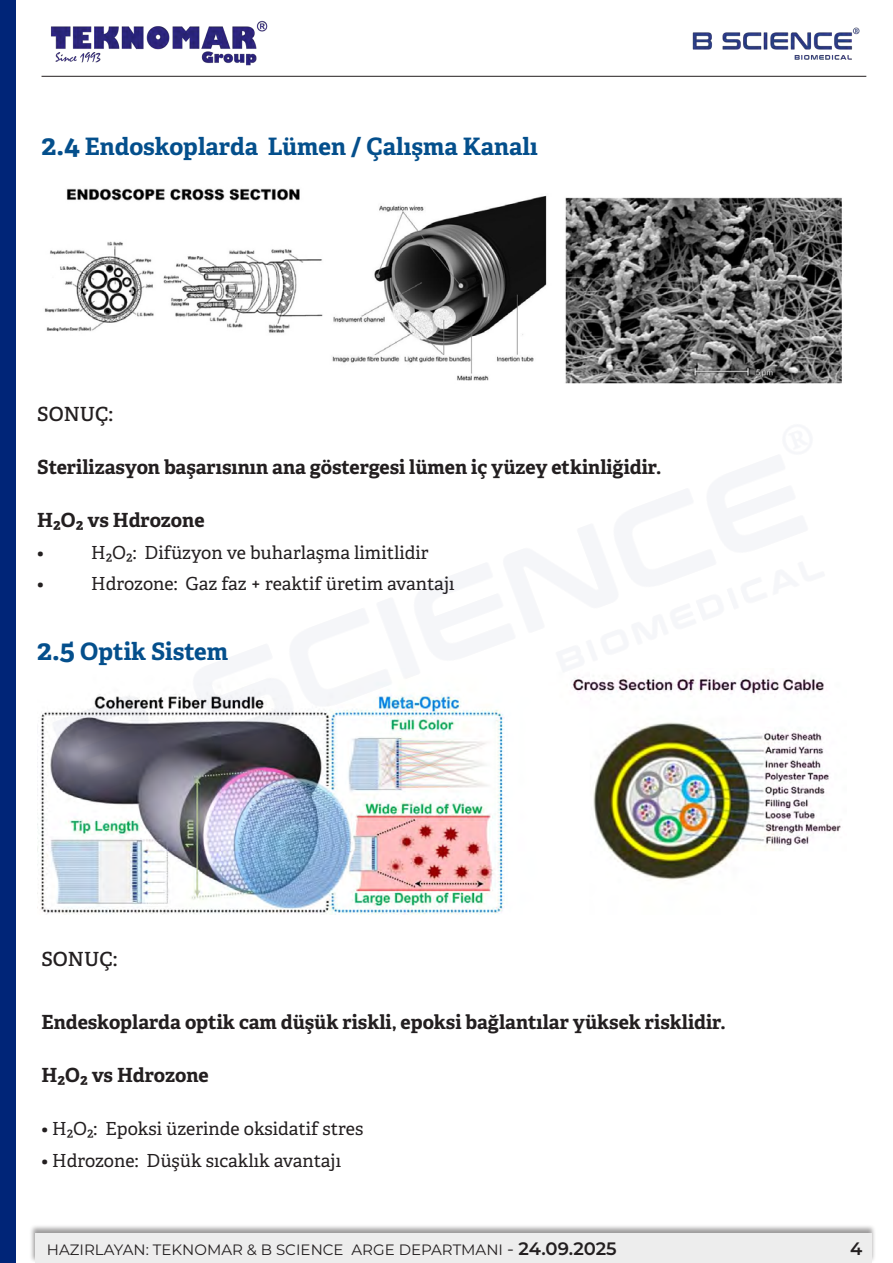
<style>
.page{position:relative;width:893px;height:1263px;background:#fff}
.page>*{position:absolute;margin:0;border:0;box-sizing:border-box;transform-origin:0 0}
.t1{font:700 24px "Adelle";color:#044f8c}
.t2{font:700 19.5px "Adelle";color:#231f20}
.t3{font:600 19.5px "Adelle";color:#231f20}
.t4{font:18px "Adelle";color:#231f20}
.t5{font:600 18px "Montserrat";color:#231f20}
.t6{font:15px "Montserrat";color:#231f20}
.s1{font-size:28.5px}
.s2{font-size:18px}
.s3{font-weight:600;font-size:18px}
</style>
<div class="page">
<div style="left:30px;top:1224px;width:846px;height:39px;background:#231f20;opacity:.44"></div>
<div style="left:36px;top:1233px;width:836px;height:30px;background:#ededed"></div>
<img style="left:50px;top:20px;width:218px;height:45px">
<img style="left:692px;top:27px;width:168px;height:33px">
<hr style="left:42px;top:76px;width:824px;height:1px;background:#231f20">
<img style="left:44px;top:188px;width:798px;height:185px">
<img style="left:37px;top:895px;width:467px;height:19px">
<div style="left:0;top:0;width:16px;height:1263px;background:#002578"></div>
<img style="left:37px;top:373px;width:805px;height:522px">
<p class="t1" style="left:42px;top:132px;width:498px"><span class="s1">2.4</span> Endoskoplarda Lümen / Çalışma Kanalı</p>
<p class="t3" style="left:37px;top:402px;width:78px">SONUÇ:</p>
<p class="t2" style="left:37px;top:455px;width:626px">Sterilizasyon başarısının ana göstergesi lümen iç yüzey etkinliğidir.</p>
<p class="t2" style="left:37px;top:508px;width:169px">H₂O₂ vs Hdrozone</p>
<p class="t4" style="left:37px;top:541px;width:8px">•</p>
<p class="t4" style="left:91px;top:541px;width:339px">H₂O₂: Difüzyon ve buharlaşma limitlidir</p>
<p class="t4" style="left:37px;top:573px;width:8px">•</p>
<p class="t4" style="left:91px;top:573px;width:365px">Hdrozone: Gaz faz + reaktif üretim avantajı</p>
<p class="t1" style="left:37px;top:636px;width:192px"><span class="s1">2.5</span> Optik Sistem</p>
<p class="t3" style="left:42px;top:947px;width:78px">SONUÇ:</p>
<p class="t2" style="left:42px;top:1010px;width:686px">Endeskoplarda optik cam düşük riskli, epoksi bağlantılar yüksek risklidir.</p>
<p class="t2" style="left:42px;top:1063px;width:169px">H₂O₂ vs Hdrozone</p>
<p class="t4" style="left:42px;top:1118px;width:323px">• H₂O₂: Epoksi üzerinde oksidatif stres</p>
<p class="t4" style="left:42px;top:1149px;width:301px">• Hdrozone: Düşük sıcaklık avantajı</p>
<p class="t6" style="left:47px;top:1239px;width:571px">HAZIRLAYAN: TEKNOMAR &amp; B SCIENCE ARGE DEPARTMANI <span class="s2">-</span> <span class="s3">24.09.2025</span></p>
<p class="t5" style="left:850px;top:1236px;width:14px">4</p>
</div>
